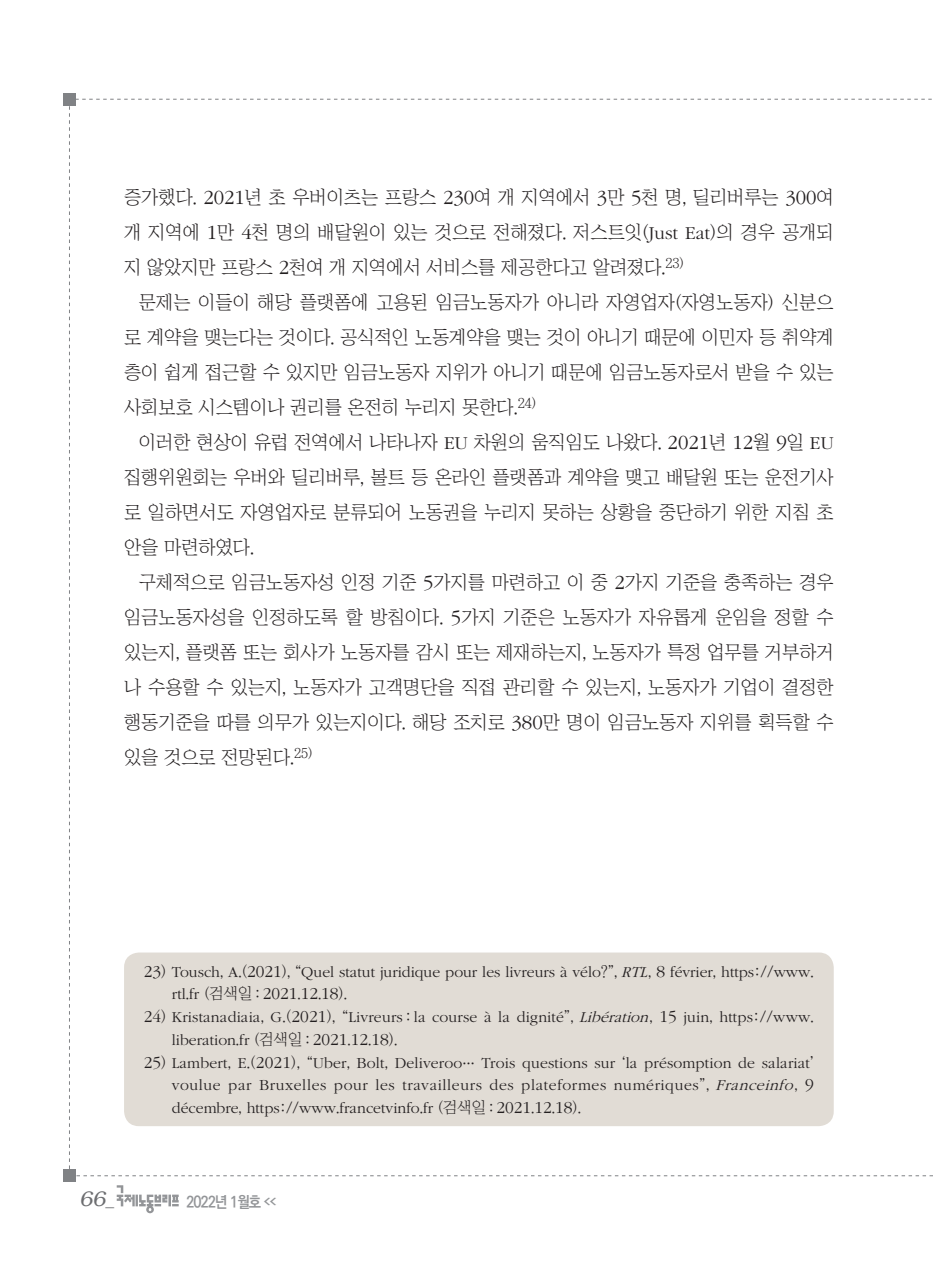
<style>
.page{position:relative;width:933px;height:1275px;background:#fff}
.page>*{position:absolute;margin:0;border:0;box-sizing:border-box;transform-origin:0 0}
.t1{font:italic 300 21px "Bookman";color:#6c6d70}
.본문{font:18.9px/35px "Chosunilbo NM";color:#231f20;text-align:justify}
.각주{font:300 15.75px/22.8px "ITC Garamond Std";color:#231f20}
.t2{font:700 15.75px "Ko Pub Dotum";letter-spacing:-.055em;color:#939598;scale:.9 1}
.s1{font-family:"ITC Garamond Std";font-weight:300;font-size:20.82px}
.s2{font-family:"ITC Garamond Std";font-weight:300}
.s3{font-size:17.32px}
.s4{font-family:"Chosunilbo NM";font-weight:400}
.s5{font-style:italic}
.s6{font-family:"Helvetica";font-weight:400;font-style:normal;font-size:17.5px}
.s7{font-size:7.88px}
</style>
<div class="page">
<div style="left:64px;top:1170px;width:12px;height:12px;background:#808285"></div>
<div style="left:64px;top:93px;width:12px;height:12px;background:#808285"></div>
<svg style="left:117px;top:1185px;width:62px;height:28px"></svg>
<div style="left:124px;top:952px;width:709px;height:174px;background:#e1dcd5;border-radius:15px"></div>
<p class="본문" style="left:124px;top:179px;width:711px">증가했다. <span class="s1">2021</span>년 초 우버이츠는 프랑스 <span class="s1">230</span>여 개 지역에서 <span class="s1">3</span>만 <span class="s1">5</span>천 명, 딜리버루는 <span class="s1">300</span>여 개 지역에 <span class="s1">1</span>만 <span class="s1">4</span>천 명의 배달원이 있는 것으로 전해졌다. 저스트잇(<span class="s2">Just Eat</span>)의 경우 공개되 지 않았지만 프랑스 <span class="s1">2</span>천여 개 지역에서 서비스를 제공한다고 알려졌다.<sup>23)</sup></p>
<p class="본문" style="left:124px;top:284px;width:711px;text-indent:15px">문제는 이들이 해당 플랫폼에 고용된 임금노동자가 아니라 자영업자(자영노동자) 신분으 로 계약을 맺는다는 것이다. 공식적인 노동계약을 맺는 것이 아니기 때문에 이민자 등 취약계 층이 쉽게 접근할 수 있지만 임금노동자 지위가 아니기 때문에 임금노동자로서 받을 수 있는 사회보호 시스템이나 권리를 온전히 누리지 못한다.<sup>24)</sup></p>
<p class="본문" style="left:124px;top:424px;width:711px;text-indent:15px">이러한 현상이 유럽 전역에서 나타나자 <span class="s2">EU</span> 차원의 움직임도 나왔다. <span class="s1">2021</span>년 <span class="s1">12</span>월 <span class="s1">9</span>일 <span class="s2">EU </span>집행위원회는 우버와 딜리버루, 볼트 등 온라인 플랫폼과 계약을 맺고 배달원 또는 운전기사 로 일하면서도 자영업자로 분류되어 노동권을 누리지 못하는 상황을 중단하기 위한 지침 초 안을 마련하였다.</p>
<p class="본문" style="left:124px;top:564px;width:711px;text-indent:15px">구체적으로 임금노동자성 인정 기준 <span class="s1">5</span>가지를 마련하고 이 중 <span class="s1">2</span>가지 기준을 충족하는 경우 임금노동자성을 인정하도록 할 방침이다. <span class="s1">5</span>가지 기준은 노동자가 자유롭게 운임을 정할 수 있는지, 플랫폼 또는 회사가 노동자를 감시 또는 제재하는지, 노동자가 특정 업무를 거부하거 나 수용할 수 있는지, 노동자가 고객명단을 직접 관리할 수 있는지, 노동자가 기업이 결정한 행동기준을 따를 의무가 있는지이다. 해당 조치로 <span class="s1">380</span>만 명이 임금노동자 지위를 획득할 수 있을 것으로 전망된다.<sup>25)</sup></p>
<p class="각주" style="left:172px;top:960px;width:643px;text-indent:-28px"><span class="s3">23</span><span class="s4">)</span> Tousch<span class="s4">,</span> A<span class="s4">.(</span><span class="s3">2021</span><span class="s4">), “</span>Quel statut juridique pour les livreurs à vélo<span class="s4">?”,</span> <span class="s5">RTL</span><span class="s4">,</span> <span class="s3">8</span> février<span class="s4">,</span> https<span class="s4">://</span>www<span class="s4">. </span>rtl<span class="s4">.</span>fr <span class="s4">(검색일 :</span> <span class="s3">2021</span><span class="s4">.</span><span class="s3">12</span><span class="s4">.</span><span class="s3">18</span><span class="s4">).</span></p>
<p class="각주" style="left:172px;top:1006px;width:643px;text-indent:-28px"><span class="s3">24</span><span class="s4">)</span> Kristanadiaia<span class="s4">,</span> G<span class="s4">.(</span><span class="s3">2021</span><span class="s4">), “</span>Livreurs <span class="s4">:</span> la course à la dignité<span class="s4">”,</span> <span class="s5">Libération</span><span class="s4">,</span> <span class="s3">15</span> juin<span class="s4">,</span> https<span class="s4">://</span>www<span class="s4">. </span>liberation<span class="s4">.</span>fr <span class="s4">(검색일 :</span> <span class="s3">2021</span><span class="s4">.</span><span class="s3">12</span><span class="s4">.</span><span class="s3">18</span><span class="s4">).</span></p>
<p class="각주" style="left:172px;top:1051px;width:643px;text-align:justify;text-indent:-28px"><span class="s3">25</span><span class="s4">)</span> Lambert<span class="s4">,</span> E<span class="s4">.(</span><span class="s3">2021</span><span class="s4">), “</span>Uber<span class="s4">,</span> Bolt<span class="s4">,</span> Deliveroo<span class="s4">…</span> Trois questions sur <span class="s4">‘</span>la présomption de salariat<span class="s4">’ </span>voulue par Bruxelles pour les travailleurs des plateformes numériques<span class="s4">”,</span> <span class="s5">Franceinfo</span><span class="s4">,</span> <span class="s3">9 </span>décembre<span class="s4">,</span> https<span class="s4">://</span>www<span class="s4">.</span>francetvinfo<span class="s4">.</span>fr <span class="s4">(검색일 :</span> <span class="s3">2021</span><span class="s4">.</span><span class="s3">12</span><span class="s4">.</span><span class="s3">18</span><span class="s4">).</span></p>
<p class="t1" style="left:79px;top:1187px;width:36px">66<span class="s6">_</span></p>
<p class="t2" style="left:186px;top:1194px;width:101px">2022년 1월호 <span class="s7">&lt;&lt;</span></p>
</div>
